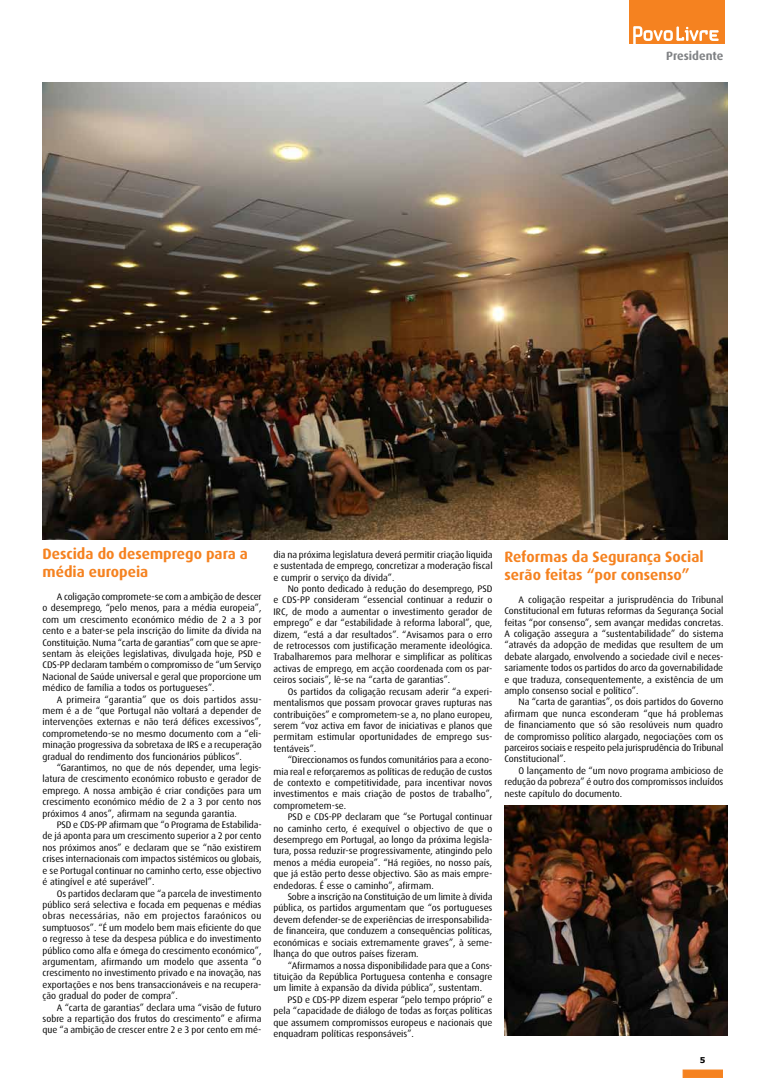
<style>
.page{position:relative;width:766px;height:1078px;background:#fff}
.page>*{position:absolute;margin:0;border:0;box-sizing:border-box;transform-origin:0 0}
.t1{font:700 15px/18px "Dax";color:#f58220}
.t2{font:700 12px "Dax";color:#808285}
.t3{font:9.5px/11.4px "Dax";color:#000;text-align:justify}
.t4{font:700 8px "Verdana";color:#000}
</style>
<div class="page">
<div style="left:682px;top:1069px;width:40px;height:8px;background:#f58220;border:1px solid #f58220"></div>
<div style="left:628px;top:0;width:96px;height:44px;background:#f58220"></div>
<svg style="left:633px;top:26px;width:85px;height:18px"></svg>
<img style="left:43px;top:83px;width:684px;height:456px">
<img style="left:504px;top:805px;width:223px;height:230px">
<p class="t2" style="left:666px;top:49px;width:59px">Presidente</p>
<h1 class="t1" style="left:43px;top:545px;width:207px">Descida do desemprego para a média europeia</h1>
<p class="t3" style="left:43px;top:591px;width:220px;text-indent:14px">A coligação compromete-se com a ambição de descer o desemprego, “pelo menos, para a média europeia”, com um crescimento económico médio de 2 a 3 por cento e a bater-se pela inscrição do limite da dívida na Constituição. Numa “carta de garantias” com que se apre&shy;sentam às eleições legislativas, divulgada hoje, PSD e CDS-PP declaram também o compromisso de “um Serviço Nacional de Saúde universal e geral que proporcione um médico de família a todos os portugueses”.</p>
<p class="t3" style="left:43px;top:693px;width:220px;text-indent:14px">A primeira “garantia” que os dois partidos assu&shy;mem é a de “que Portugal não voltará a depender de intervenções externas e não terá défices excessivos”, comprometendo-se no mesmo documento com a “eli&shy;minação progressiva da sobretaxa de IRS e a recuperação gradual do rendimento dos funcionários públicos”.</p>
<p class="t3" style="left:43px;top:762px;width:220px;text-indent:14px">“Garantimos, no que de nós depender, uma legis&shy;latura de crescimento económico robusto e gerador de emprego. A nossa ambição é criar condições para um crescimento económico médio de 2 a 3 por cento nos próximos 4 anos”, afirmam na segunda garantia.</p>
<p class="t3" style="left:43px;top:819px;width:220px;text-indent:14px">PSD e CDS-PP afirmam que “o Programa de Estabilida&shy;de já aponta para um crescimento superior a 2 por cento nos próximos anos” e declaram que se “não existirem crises internacionais com impactos sistémicos ou globais, e se Portugal continuar no caminho certo, esse objectivo é atingível e até superável”.</p>
<p class="t3" style="left:43px;top:887px;width:220px;text-indent:14px">Os partidos declaram que “a parcela de investimento público será selectiva e focada em pequenas e médias obras necessárias, não em projectos faraónicos ou sumptuosos”. “É um modelo bem mais eficiente do que o regresso à tese da despesa pública e do investimento público como alfa e ómega do crescimento económico”, argumentam, afirmando um modelo que assenta “o crescimento no investimento privado e na inovação, nas exportações e nos bens transaccionáveis e na recupera&shy;ção gradual do poder de compra”.</p>
<p class="t3" style="left:43px;top:1001px;width:220px;text-indent:14px">A “carta de garantias” declara uma “visão de futuro sobre a repartição dos frutos do crescimento” e afirma que “a ambição de crescer entre 2 e 3 por cento em mé-</p>
<p class="t3" style="left:273px;top:548px;width:220px">dia na próxima legislatura deverá permitir criação liquida e sustentada de emprego, concretizar a moderação fiscal e cumprir o serviço da dívida”.</p>
<p class="t3" style="left:273px;top:583px;width:220px;text-indent:14px">No ponto dedicado à redução do desemprego, PSD e CDS-PP consideram “essencial continuar a reduzir o IRC, de modo a aumentar o investimento gerador de emprego” e dar “estabilidade à reforma laboral”, que, dizem, “está a dar resultados”. “Avisamos para o erro de retrocessos com justificação meramente ideológica.<br>Trabalharemos para melhorar e simplificar as políticas activas de emprego, em acção coordenada com os par&shy;ceiros sociais”, lê-se na “carta de garantias”.</p>
<p class="t3" style="left:273px;top:685px;width:220px;text-indent:14px">Os partidos da coligação recusam aderir “a experi&shy;mentalismos que possam provocar graves rupturas nas contribuições” e comprometem-se a, no plano europeu, serem “voz activa em favor de iniciativas e planos que permitam estimular oportunidades de emprego sus&shy;tentáveis”.</p>
<p class="t3" style="left:273px;top:754px;width:220px;text-indent:14px">“Direccionamos os fundos comunitários para a econo&shy;mia real e reforçaremos as políticas de redução de custos de contexto e competitividade, para incentivar novos investimentos e mais criação de postos de trabalho”, comprometem-se.</p>
<p class="t3" style="left:273px;top:811px;width:220px;text-indent:14px">PSD e CDS-PP declaram que “se Portugal continuar no caminho certo, é exequível o objectivo de que o desemprego em Portugal, ao longo da próxima legisla&shy;tura, possa reduzir-se progressivamente, atingindo pelo menos a média europeia”. “Há regiões, no nosso país, que já estão perto desse objectivo. São as mais empre&shy;endedoras. É esse o caminho”, afirmam.</p>
<p class="t3" style="left:273px;top:890px;width:220px;text-indent:14px">Sobre a inscrição na Constituição de um limite à dívida pública, os partidos argumentam que “os portugueses devem defender-se de experiências de irresponsabilida&shy;de financeira, que conduzem a consequências políticas, económicas e sociais extremamente graves”, à seme&shy;lhança do que outros países fizeram.</p>
<p class="t3" style="left:273px;top:959px;width:220px;text-indent:14px">“Afirmamos a nossa disponibilidade para que a Cons&shy;tituição da República Portuguesa contenha e consagre um limite à expansão da dívida pública”, sustentam.</p>
<p class="t3" style="left:273px;top:993px;width:220px;text-indent:14px">PSD e CDS-PP dizem esperar “pelo tempo próprio” e pela “capacidade de diálogo de todas as forças políticas que assumem compromissos europeus e nacionais que enquadram políticas responsáveis”.</p>
<h1 class="t1" style="left:504px;top:547px;width:201px">Reformas da Segurança Social serão feitas “por consenso”</h1>
<p class="t3" style="left:504px;top:593px;width:220px;text-indent:14px">A coligação respeitar a jurisprudência do Tribunal Constitucional em futuras reformas da Segurança Social feitas “por consenso”, sem avançar medidas concretas.<br>A coligação assegura a “sustentabilidade” do sistema “através da adopção de medidas que resultem de um debate alargado, envolvendo a sociedade civil e neces&shy;sariamente todos os partidos do arco da governabilidade e que traduza, consequentemente, a existência de um amplo consenso social e político”.</p>
<p class="t3" style="left:504px;top:696px;width:220px;text-indent:14px">Na “carta de garantias”, os dois partidos do Governo afirmam que nunca esconderam “que há problemas de financiamento que só são resolúveis num quadro de compromisso político alargado, negociações com os parceiros sociais e respeito pela jurisprudência do Tribunal Constitucional”.</p>
<p class="t3" style="left:504px;top:764px;width:220px;text-indent:14px">O lançamento de “um novo programa ambicioso de redução da pobreza” é outro dos compromissos incluídos neste capítulo do documento.</p>
<p class="t4" style="left:699px;top:1054px;width:7px">5</p>
</div>
